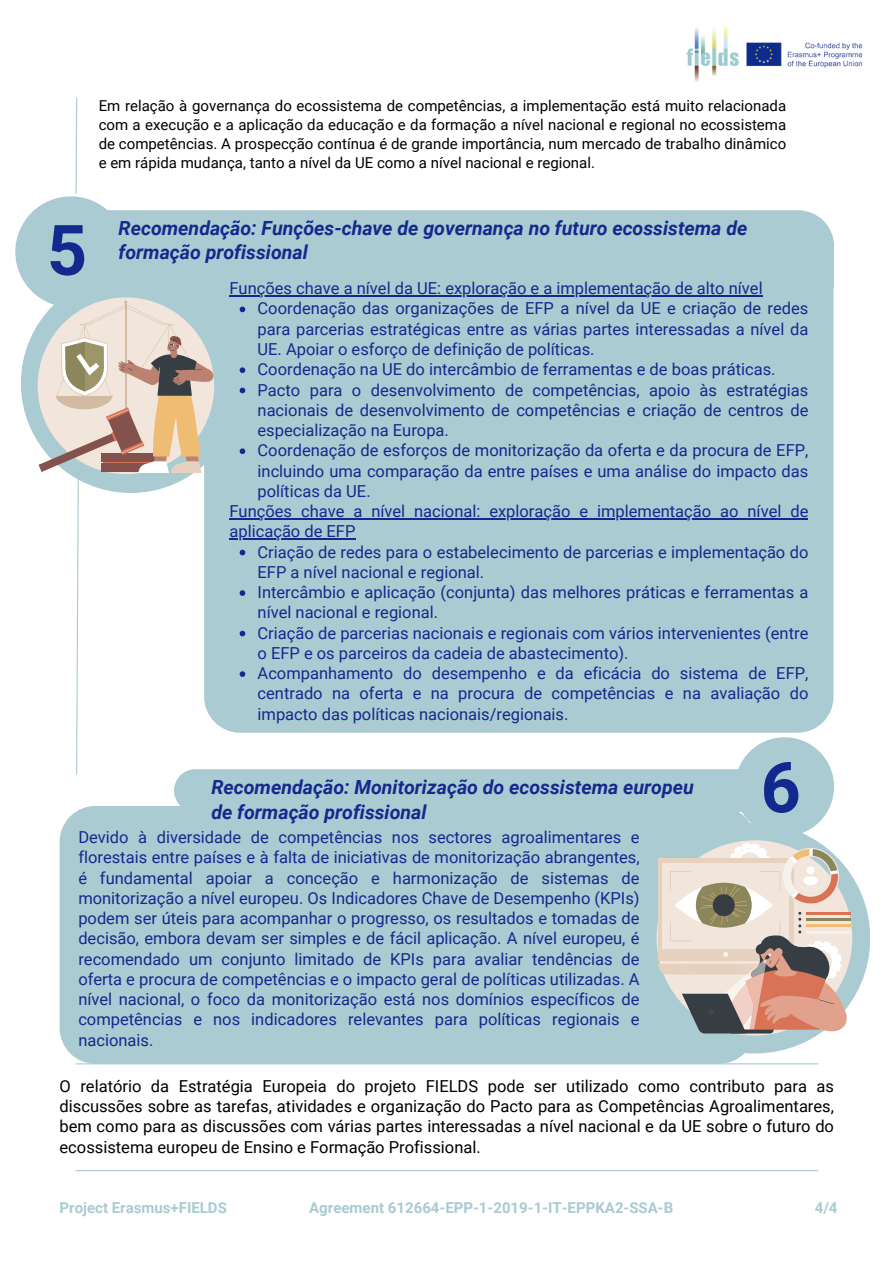
<style>
.page{position:relative;width:894px;height:1264px;background:#fff}
.page>*{position:absolute;margin:0;border:0;box-sizing:border-box;transform-origin:0 0}
.t1{font:700 70.05px "Roboto";color:#122a8d}
.t2{font:italic 700 19.5px/24.8px "Roboto";color:#122a8d}
.t3{font:16.5px/20.2px "Roboto";color:#122a8d}
.t4{font:16.5px/20.2px "Roboto";color:#000;text-align:justify}
.t5{font:15px/19.2px "Roboto";color:#000;text-align:justify}
.t6{font:700 15px "Roboto";color:#a9cbd1}
</style>
<div class="page">
<div style="left:21px;top:273px;width:219px;height:220px;background:#a9cbd1;border-radius:50%"></div>
<div style="left:108px;top:210px;width:725px;height:90px;background:#a9cbd1"></div>
<div style="left:204px;top:252px;width:629px;height:480px;background:#a9cbd1"></div>
<div style="left:15px;top:196px;width:111px;height:111px;background:#a9cbd1;border-radius:50%"></div>
<img style="left:686px;top:25px;width:177px;height:57px">
<hr style="left:229px;top:295px;width:533px;height:1px;background:#122a8d">
<hr style="left:229px;top:518px;width:579px;height:1px;background:#122a8d">
<div style="left:639px;top:823px;width:231px;height:230px;background:#a9cbd1;border-radius:50%"></div>
<div style="left:60px;top:812px;width:694px;height:251px;background:#a9cbd1"></div>
<div style="left:734px;top:737px;width:99px;height:99px;background:#a9cbd1;border-radius:50%"></div>
<svg style="left:657px;top:842px;width:196px;height:194px;background:#ccbdb2"></svg>
<hr style="left:75px;top:1063px;width:743px;height:1px;background:#a9cbd1">
<hr style="left:75px;top:1170px;width:743px;height:1px;background:#a9cbd1">
<svg style="left:75px;top:97px;width:3px;height:97px"></svg>
<svg style="left:39px;top:300px;width:739px;height:512px"></svg>
<h2 class="t5" style="left:99px;top:96px;width:688px">Em relação à governança do ecossistema de competências, a implementação está muito relacionada com a execução e a aplicação da educação e da formação a nível nacional e regional no ecossistema de competências. A prospecção contínua é de grande importância, num mercado de trabalho dinâmico e em rápida mudança, tanto a nível da UE como a nível nacional e regional.</h2>
<p class="t1" style="left:47px;top:210px;width:42px">5</p>
<p class="t2" style="left:118px;top:215px;width:630px">Recomendação: Funções-chave de governança no futuro ecossistema de</p>
<p class="t2" style="left:118px;top:240px;width:191px">formação profissional</p>
<p class="t3" style="left:229px;top:278px;width:534px">Funções chave a nível da UE: exploração e a implementação de alto nível</p>
<p class="t3" style="left:257px;top:299px;width:552px;text-align:justify">Coordenação das organizações de EFP a nível da UE e criação de redes para parcerias estratégicas entre as várias partes interessadas a nível da UE. Apoiar o esforço de definição de políticas.</p>
<h1 class="t3" style="left:257px;top:359px;width:519px">Coordenação na UE do intercâmbio de ferramentas e de boas práticas.</h1>
<p class="t3" style="left:257px;top:380px;width:552px;text-align:justify">Pacto para o desenvolvimento de competências, apoio às estratégias nacionais de desenvolvimento de competências e criação de centros de especialização na Europa.</p>
<p class="t3" style="left:257px;top:440px;width:552px;text-align:justify">Coordenação de esforços de monitorização da oferta e da procura de EFP, incluindo uma comparação da entre países e uma análise do impacto das políticas da UE.</p>
<p class="t3" style="left:229px;top:501px;width:580px">Funções chave a nível nacional: exploração e implementação ao nível de</p>
<p class="t3" style="left:257px;top:521px;width:552px;text-indent:-28px">aplicação de EFP<br>Criação de redes para o estabelecimento de parcerias e implementação do</p>
<p class="t3" style="left:257px;top:562px;width:552px">EFP a nível nacional e regional.<br>Intercâmbio e aplicação (conjunta) das melhores práticas e ferramentas a</p>
<p class="t3" style="left:257px;top:602px;width:552px">nível nacional e regional.<br>Criação de parcerias nacionais e regionais com vários intervenientes (entre</p>
<p class="t3" style="left:257px;top:643px;width:552px">o EFP e os parceiros da cadeia de abastecimento).<br>Acompanhamento do desempenho e da eficácia do sistema de EFP,</p>
<p class="t3" style="left:257px;top:683px;width:552px">centrado na oferta e na procura de competências e na avaliação do impacto das políticas nacionais/regionais.</p>
<p class="t2" style="left:211px;top:774px;width:483px">Recomendação: Monitorização do ecossistema europeu de formação profissional</p>
<p class="t1" style="left:760px;top:747px;width:42px">6</p>
<h1 class="t3" style="left:78px;top:827px;width:562px;text-align:justify">Devido à diversidade de competências nos sectores agroalimentares e florestais entre países e à falta de iniciativas de monitorização abrangentes, é fundamental apoiar a conceção e harmonização de sistemas de monitorização a nível europeu. Os Indicadores Chave de Desempenho (KPIs) podem ser úteis para acompanhar o progresso, os resultados e tomadas de decisão, embora devam ser simples e de fácil aplicação. A nível europeu, é recomendado um conjunto limitado de KPIs para avaliar tendências de oferta e procura de competências e o impacto geral de políticas utilizadas. A nível nacional, o foco da monitorização está nos domínios específicos de competências e nos indicadores relevantes para políticas regionais e nacionais.</h1>
<p class="t4" style="left:60px;top:1076px;width:775px">O relatório da Estratégia Europeia do projeto FIELDS pode ser utilizado como contributo para as discussões sobre as tarefas, atividades e organização do Pacto para as Competências Agroalimentares, bem como para as discussões com várias partes interessadas a nível nacional e da UE sobre o futuro do ecossistema europeu de Ensino e Formação Profissional.</p>
<p class="t6" style="left:60px;top:1199px;width:169px">Project Erasmus+FIELDS</p>
<p class="t6" style="left:309px;top:1199px;width:365px">Agreement 612664-EPP-1-2019-1-IT-EPPKA2-SSA-B</p>
<p class="t6" style="left:814px;top:1199px;width:24px">4/4</p>
</div>
